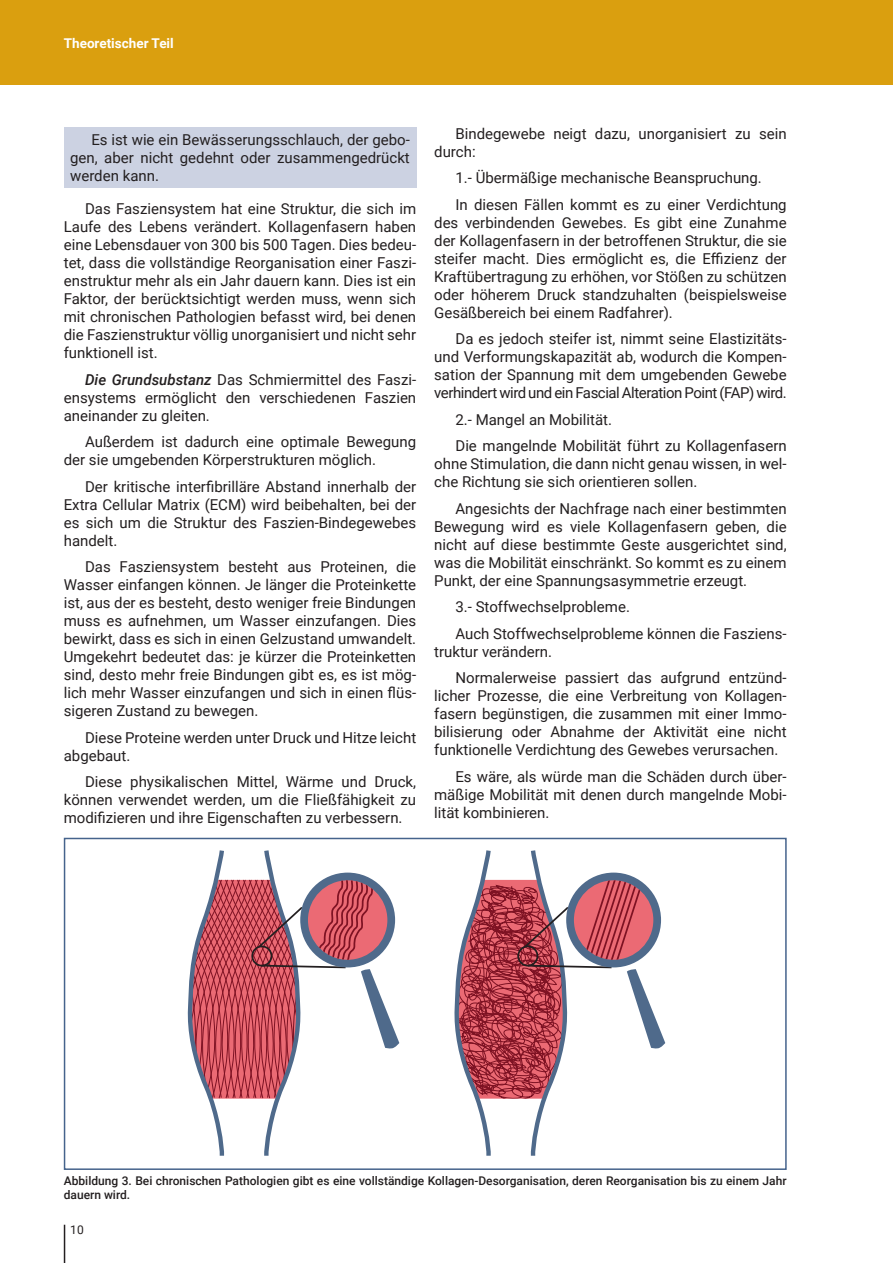
<style>
.page{position:relative;width:893px;height:1263px;background:#fff}
.page>*{position:absolute;margin:0;border:0;box-sizing:border-box;transform-origin:0 0}
.Texto_base{font:15px/18px "Roboto";color:#231f20;text-align:justify}
.t1{font:700 13.5px "Roboto";color:#fff}
.Pie_de_foto{font:500 12px/14.4px "Roboto";color:#231f20}
.t2{font:12px "Roboto";color:#231f20}
.s1{font-weight:500;font-style:italic}
</style>
<div class="page">
<div style="left:0;top:0;width:893px;height:85px;background:#da9f0f"></div>
<hr style="left:64px;top:1225px;width:1px;height:38px;background:#231f20">
<div style="left:64px;top:128px;width:352px;height:60px;background:#ccd2e2"></div>
<div style="left:64px;top:838px;width:723px;height:332px;border:2px solid #45638c"></div>
<svg style="left:187px;top:850px;width:212px;height:306px"></svg>
<svg style="left:454px;top:850px;width:211px;height:306px"></svg>
<p class="t1" style="left:64px;top:34px;width:112px">Theoretischer Teil</p>
<p class="Texto_base" style="left:70px;top:130px;width:341px;text-indent:21px">Es ist wie ein Bewässerungsschlauch, der gebo&shy;gen, aber nicht gedehnt oder zusammengedrückt werden kann.</p>
<p class="Texto_base" style="left:64px;top:199px;width:354px;text-indent:21px">Das Fasziensystem hat eine Struktur, die sich im Laufe des Lebens verändert. Kollagenfasern haben eine Lebensdauer von 300 bis 500 Tagen. Dies bedeu&shy;tet, dass die vollständige Reorganisation einer Faszi&shy;enstruktur mehr als ein Jahr dauern kann. Dies ist ein Faktor, der berücktsichtigt werden muss, wenn sich mit chronischen Pathologien befasst wird, bei denen die Faszienstruktur völlig unorganisiert und nicht sehr funktionell ist.</p>
<p class="Texto_base" style="left:64px;top:370px;width:354px;text-indent:21px"><span class="s1">Die Grundsubstanz</span> Das Schmiermittel des Faszi&shy;ensystems ermöglicht den verschiedenen Faszien aneinander zu gleiten.</p>
<p class="Texto_base" style="left:64px;top:432px;width:354px;text-indent:21px">Außerdem ist dadurch eine optimale Bewegung der sie umgebenden Körperstrukturen möglich.</p>
<p class="Texto_base" style="left:64px;top:477px;width:354px;text-indent:21px">Der kritische interfibrilläre Abstand innerhalb der Extra Cellular Matrix (ECM) wird beibehalten, bei der es sich um die Struktur des Faszien-Bindegewebes handelt.</p>
<p class="Texto_base" style="left:64px;top:557px;width:354px;text-indent:21px">Das Fasziensystem besteht aus Proteinen, die Wasser einfangen können. Je länger die Proteinkette ist, aus der es besteht, desto weniger freie Bindungen muss es aufnehmen, um Wasser einzufangen. Dies bewirkt, dass es sich in einen Gelzustand umwandelt.<br>Umgekehrt bedeutet das: je kürzer die Proteinketten sind, desto mehr freie Bindungen gibt es, es ist mög&shy;lich mehr Wasser einzufangen und sich in einen flüs&shy;sigeren Zustand zu bewegen.</p>
<p class="Texto_base" style="left:64px;top:728px;width:354px;text-indent:21px">Diese Proteine werden unter Druck und Hitze leicht abgebaut.</p>
<p class="Texto_base" style="left:64px;top:772px;width:354px;text-indent:21px">Diese physikalischen Mittel, Wärme und Druck, können verwendet werden, um die Fließfähigkeit zu modifizieren und ihre Eigenschaften zu verbessern.</p>
<p class="Texto_base" style="left:434px;top:124px;width:354px;text-indent:21px">Bindegewebe neigt dazu, unorganisiert zu sein durch:</p>
<p class="Texto_base" style="left:455px;top:168px;width:308px">1.- Übermäßige mechanische Beanspruchung.</p>
<p class="Texto_base" style="left:434px;top:195px;width:354px;text-indent:21px">In diesen Fällen kommt es zu einer Verdichtung des verbindenden Gewebes. Es gibt eine Zunahme der Kollagenfasern in der betroffenen Struktur, die sie steifer macht. Dies ermöglicht es, die Effizienz der Kraftübertragung zu erhöhen, vor Stößen zu schützen oder höherem Druck standzuhalten (beispielsweise Gesäßbereich bei einem Radfahrer).</p>
<p class="Texto_base" style="left:434px;top:329px;width:354px;text-indent:21px">Da es jedoch steifer ist, nimmt seine Elastizitäts&shy;und Verformungskapazität ab, wodurch die Kompen&shy;sation der Spannung mit dem umgebenden Gewebe verhindert wird und ein Fascial Alteration Point (FAP) wird.</p>
<p class="Texto_base" style="left:455px;top:410px;width:158px">2.- Mangel an Mobilität.</p>
<p class="Texto_base" style="left:434px;top:436px;width:354px;text-indent:21px">Die mangelnde Mobilität führt zu Kollagenfasern ohne Stimulation, die dann nicht genau wissen, in wel&shy;che Richtung sie sich orientieren sollen.</p>
<p class="Texto_base" style="left:434px;top:499px;width:354px;text-indent:21px">Angesichts der Nachfrage nach einer bestimmten Bewegung wird es viele Kollagenfasern geben, die nicht auf diese bestimmte Geste ausgerichtet sind, was die Mobilität einschränkt. So kommt es zu einem Punkt, der eine Spannungsasymmetrie erzeugt.</p>
<p class="Texto_base" style="left:455px;top:597px;width:176px">3.- Stoffwechselprobleme.</p>
<p class="Texto_base" style="left:434px;top:624px;width:354px;text-indent:21px">Auch Stoffwechselprobleme können die Fasziens&shy;truktur verändern.</p>
<p class="Texto_base" style="left:434px;top:668px;width:354px;text-indent:21px">Normalerweise passiert das aufgrund entzünd&shy;licher Prozesse, die eine Verbreitung von Kollagen&shy;fasern begünstigen, die zusammen mit einer Immo&shy;bilisierung oder Abnahme der Aktivität eine nicht funktionelle Verdichtung des Gewebes verursachen.</p>
<p class="Texto_base" style="left:434px;top:767px;width:354px;text-indent:21px">Es wäre, als würde man die Schäden durch über&shy;mäßige Mobilität mit denen durch mangelnde Mobi&shy;lität kombinieren.</p>
<p class="Pie_de_foto" style="left:64px;top:1173px;width:724px">Abbildung 3. Bei chronischen Pathologien gibt es eine vollständige Kollagen-Desorganisation, deren Reorganisation bis zu einem Jahr dauern wird.</p>
<p class="t2" style="left:70px;top:1221px;width:15px">10</p>
</div>
